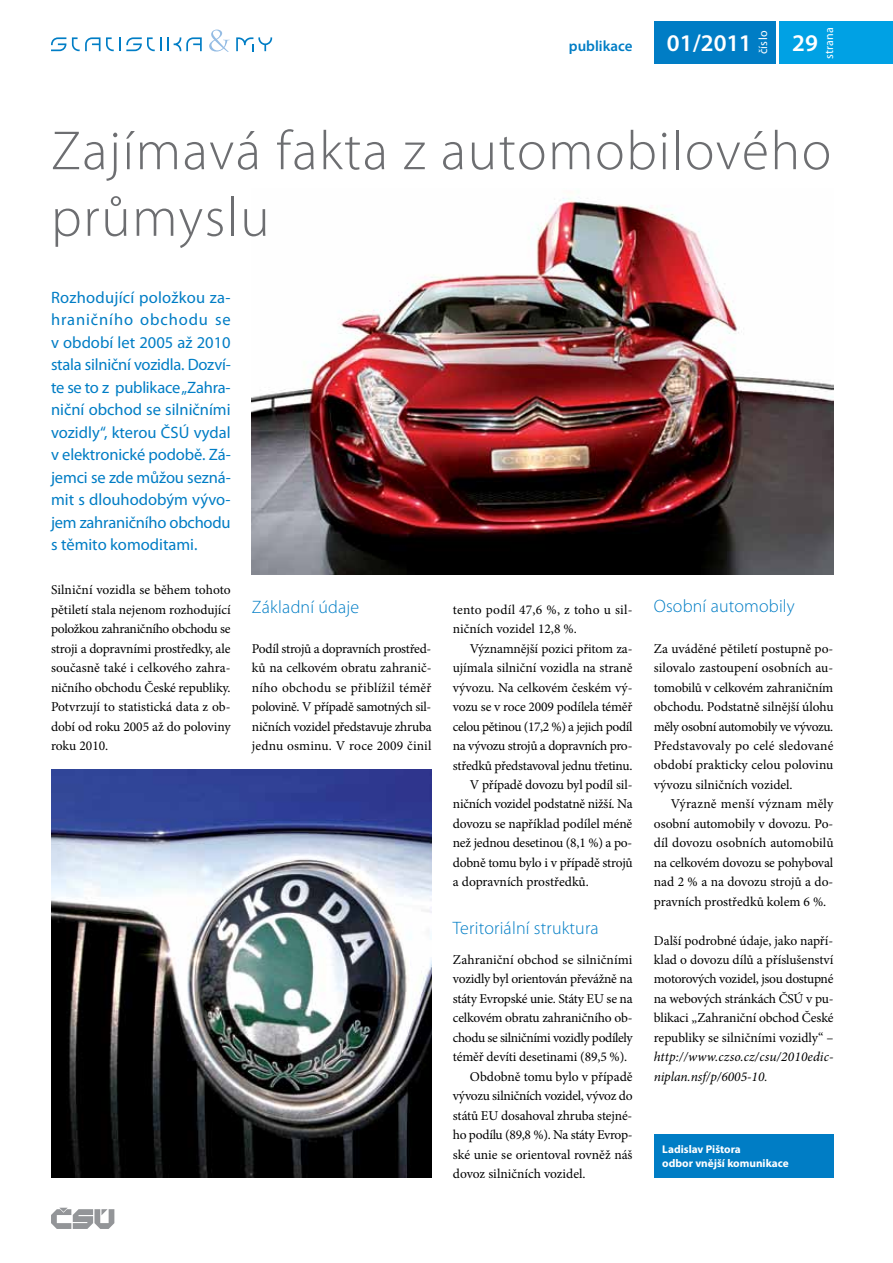
<style>
.page{position:relative;width:893px;height:1263px;background:#fff}
.page>*{position:absolute;margin:0;border:0;box-sizing:border-box;transform-origin:0 0}
.t1{font:300 55.5px/66.6px "Myriad Pro";letter-spacing:.03em;color:#6d6e71}
.t2{font:600 24px "Myriad Pro";color:#fff}
.t3{font:300 18px "Myriad Pro";letter-spacing:.01em;color:#007dc5}
.t4{font:16.5px/22.5px "Myriad Pro";letter-spacing:-.01em;color:#007dc5;text-align:justify}
.t5{font:600 15px "Myriad Pro";color:#007dc5}
.t6{font:13.5px/19.5px "Minion Pro";letter-spacing:-.01em;color:#000;text-align:justify}
.t7{font:13.5px "Minion Pro";letter-spacing:-.03em;color:#000}
.t8{font:italic 13.5px/19.5px "Minion Pro";letter-spacing:.005em;color:#000}
.t9{font:12px "Myriad Pro";letter-spacing:.02em;color:#fff}
.t10{font:700 11.25px/14.2px "Myriad Pro";color:#fff}
</style>
<div class="page">
<div style="left:779px;top:21px;width:114px;height:43px;background:#00a1e4"></div>
<div style="left:654px;top:21px;width:89px;height:43px;background:#007dc5"></div>
<div style="left:742px;top:21px;width:34px;height:43px;background:#007dc5"></div>
<svg style="left:51px;top:1208px;width:63px;height:21px"></svg>
<svg style="left:51px;top:37px;width:15px;height:14px"></svg>
<svg style="left:168px;top:37px;width:34px;height:14px"></svg>
<svg style="left:236px;top:37px;width:36px;height:14px"></svg>
<svg style="left:72px;top:37px;width:89px;height:14px"></svg>
<svg style="left:209px;top:30px;width:21px;height:22px"></svg>
<img style="left:252px;top:198px;width:581px;height:377px">
<div style="left:654px;top:1134px;width:179px;height:44px;background:#007dc5"></div>
<img style="left:51px;top:769px;width:381px;height:409px">
<p class="t5" style="left:569px;top:36px;width:65px">publikace</p>
<h2 class="t2" style="left:667px;top:27px;width:86px">01/2011</h2>
<p class="t9" style="left:756px;top:54px;width:25px;rotate:-90deg">číslo</p>
<h2 class="t2" style="left:792px;top:27px;width:27px">29</h2>
<p class="t9" style="left:822px;top:59px;width:34px;rotate:-90deg">strana</p>
<h1 class="t1" style="left:51px;top:117px;width:782px">Zajímavá fakta z automobilového průmyslu</h1>
<p class="t4" style="left:51px;top:286px;width:181px">Rozhodující položkou za&shy;hraničního obchodu se v období let 2005 až 2010 stala silniční vozidla. Dozví&shy;te se to z publikace „Zahra&shy;niční obchod se silničními vozidly“, kterou ČSÚ vydal v elektronické podobě. Zá&shy;jemci se zde můžou sezná&shy;mit s dlouhodobým vývo&shy;jem zahraničního obchodu s těmito komoditami.</p>
<p class="t6" style="left:51px;top:580px;width:181px">Silniční vozidla se během tohoto pětiletí stala nejenom rozhodující položkou zahraničního obchodu se stroji a dopravními prostředky, ale současně také i celkového zahra&shy;ničního obchodu České republiky.<br>Potvrzují to statistická data z ob&shy;dobí od roku 2005 až do poloviny roku 2010.</p>
<h3 class="t3" style="left:252px;top:596px;width:109px">Základní údaje</h3>
<p class="t6" style="left:252px;top:639px;width:181px">Podíl strojů a dopravních prostřed&shy;ků na celkovém obratu zahranič&shy;ního obchodu se přiblížil téměř polovině. V případě samotných sil&shy;ničních vozidel představuje zhruba jednu osminu. V roce 2009 činil</p>
<p class="t6" style="left:453px;top:600px;width:181px">tento podíl 47,6 %, z toho u sil&shy;ničních vozidel 12,8 %.</p>
<p class="t6" style="left:470px;top:639px;width:164px">Významnější pozici přitom za-</p>
<p class="t6" style="left:453px;top:658px;width:181px">ujímala silniční vozidla na straně</p>
<p class="t6" style="left:453px;top:678px;width:181px">vývozu. Na celkovém českém vý-</p>
<p class="t6" style="left:453px;top:697px;width:181px">vozu se v roce 2009 podílela téměř</p>
<p class="t7" style="left:453px;top:717px;width:181px">celou pětinou (17,2 %) a jejich podíl</p>
<p class="t7" style="left:453px;top:737px;width:181px">na vývozu strojů a dopravních pro-</p>
<p class="t6" style="left:453px;top:755px;width:181px">středků představoval jednu třetinu.</p>
<p class="t6" style="left:470px;top:775px;width:164px">V případě dovozu byl podíl sil-</p>
<p class="t6" style="left:453px;top:794px;width:181px">ničních vozidel podstatně nižší. Na</p>
<p class="t6" style="left:453px;top:814px;width:181px">dovozu se například podílel méně</p>
<p class="t6" style="left:453px;top:833px;width:181px">než jednou desetinou (8,1 %) a po-</p>
<p class="t6" style="left:453px;top:853px;width:181px">dobně tomu bylo i v případě strojů</p>
<p class="t6" style="left:453px;top:872px;width:137px">a dopravních prostředků.</p>
<h3 class="t3" style="left:453px;top:917px;width:147px">Teritoriální struktura</h3>
<p class="t6" style="left:453px;top:950px;width:181px">Zahraniční obchod se silničními</p>
<p class="t6" style="left:453px;top:969px;width:181px">vozidly byl orientován převážně na</p>
<p class="t6" style="left:453px;top:989px;width:181px">státy Evropské unie. Státy EU se na</p>
<p class="t6" style="left:453px;top:1008px;width:181px">celkovém obratu zahraničního ob-</p>
<p class="t7" style="left:453px;top:1028px;width:181px">chodu se silničními vozidly podílely</p>
<p class="t6" style="left:453px;top:1047px;width:176px">téměř devíti desetinami (89,5 %).</p>
<p class="t6" style="left:470px;top:1067px;width:164px">Obdobně tomu bylo v případě</p>
<p class="t6" style="left:453px;top:1086px;width:181px">vývozu silničních vozidel, vývoz do</p>
<p class="t6" style="left:453px;top:1105px;width:181px">států EU dosahoval zhruba stejné-</p>
<p class="t6" style="left:453px;top:1125px;width:181px">ho podílu (89,8 %). Na státy Evrop-</p>
<p class="t6" style="left:453px;top:1144px;width:181px">ské unie se orientoval rovněž náš</p>
<p class="t6" style="left:453px;top:1164px;width:134px">dovoz silničních vozidel.</p>
<h3 class="t3" style="left:654px;top:595px;width:143px">Osobní automobily</h3>
<p class="t6" style="left:654px;top:639px;width:181px">Za uváděné pětiletí postupně po&shy;silovalo zastoupení osobních au&shy;tomobilů v celkovém zahraničním obchodu. Podstatně silnější úlohu měly osobní automobily ve vývozu.<br>Představovaly po celé sledované období prakticky celou polovinu vývozu silničních vozidel.</p>
<p class="t6" style="left:654px;top:794px;width:181px;text-indent:17px">Výrazně menší význam měly osobní automobily v dovozu. Po&shy;díl dovozu osobních automobilů na celkovém dovozu se pohyboval nad 2 % a na dovozu strojů a do&shy;pravních prostředků kolem 6 %.</p>
<p class="t6" style="left:654px;top:930px;width:181px">Další podrobné údaje, jako napří&shy;klad o dovozu dílů a příslušenství motorových vozidel, jsou dostupné na webových stránkách ČSÚ v pu&shy;blikaci „Zahraniční obchod České republiky se silničními vozidly“ –</p>
<p class="t8" style="left:654px;top:1047px;width:181px">http://www.czso.cz/csu/2010edic&shy;niplan.nsf/p/6005-10.</p>
<p class="t10" style="left:662px;top:1141px;width:128px">Ladislav Pištora<br>odbor vnější komunikace</p>
</div>
